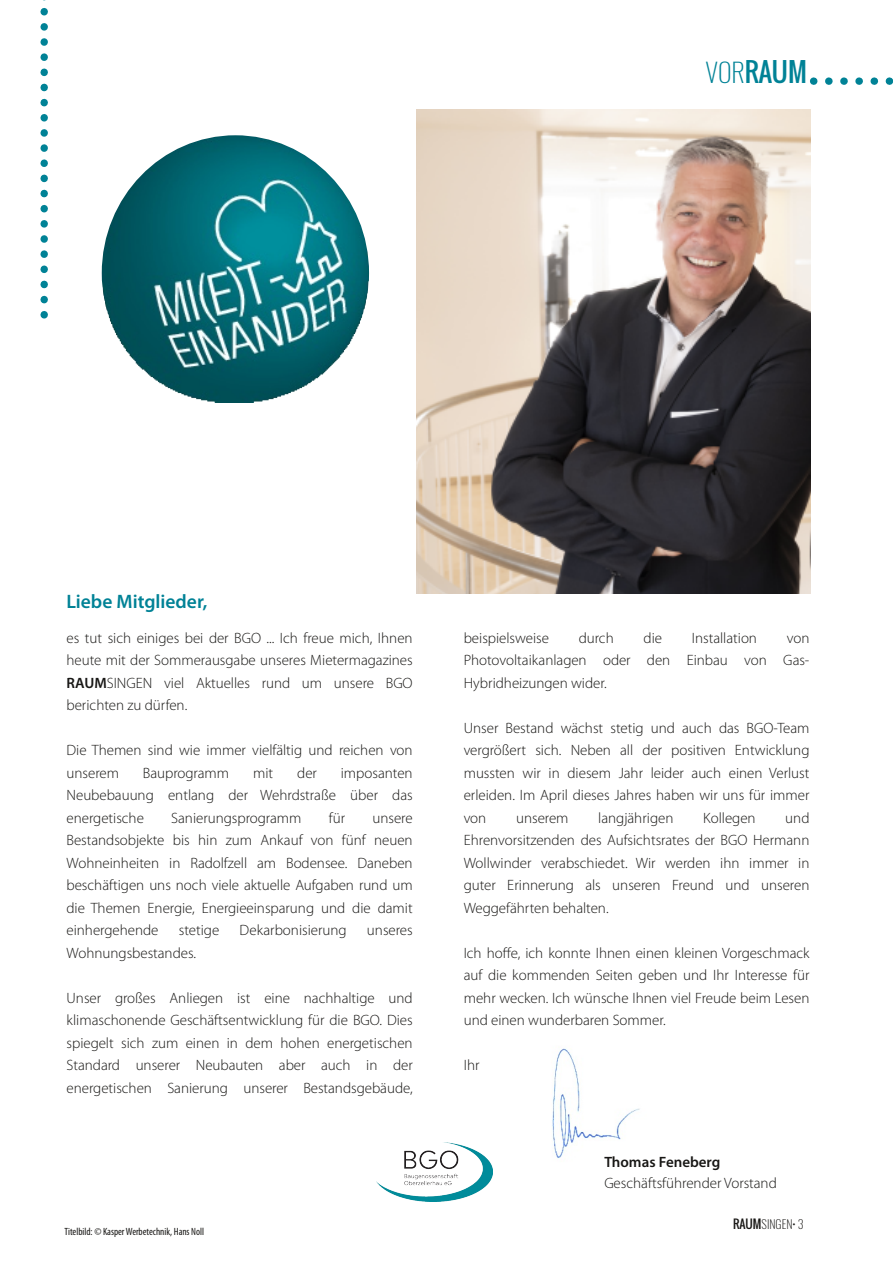
<style>
.page{position:relative;width:893px;height:1263px;background:#fff}
.page>*{position:absolute;margin:0;border:0;box-sizing:border-box;transform-origin:0 0}
.t1{font:26.25px "Oswald";color:#008296}
.t2{font:600 19.5px "Myriad Pro";color:#008296}
.t3{font:300 15px/22.5px "Myriad Pro";letter-spacing:-.005em;color:#181715;text-align:justify}
.t4{font:600 15px "Myriad Pro";color:#181715}
.t5{font:200 12px "Oswald";letter-spacing:-.005em;color:#181715}
.t6{font:condensed 10.5px "Myriad Pro";letter-spacing:-.005em;color:#181715}
.s1{font-weight:200}
.s2{font-weight:600}
.s3{font-weight:400}
</style>
<div class="page">
<svg style="left:40px;top:0;width:8px;height:315px"></svg>
<img style="left:417px;top:109px;width:394px;height:484px">
<img style="left:552px;top:1048px;width:88px;height:111px">
<img style="left:102px;top:135px;width:267px;height:268px">
<svg style="left:813px;top:77px;width:80px;height:8px"></svg>
<img style="left:376px;top:1142px;width:117px;height:59px">
<h1 class="t1" style="left:705px;top:52px;width:103px"><span class="s1">VOR</span>RAUM</h1>
<h2 class="t2" style="left:66px;top:593px;width:142px">Liebe Mitglieder,</h2>
<p class="t3" style="left:67px;top:628px;width:348px">es tut sich einiges bei der BGO ... Ich freue mich, Ihnen heute mit der Sommerausgabe unseres Mietermagazines <span class="s2">RAUM</span>SINGEN viel Aktuelles rund um unsere BGO berichten zu dürfen.</p>
<p class="t3" style="left:67px;top:740px;width:348px">Die Themen sind wie immer vielfältig und reichen von unserem</p>
<p class="t3" style="left:143px;top:763px;width:88px">Bauprogramm</p>
<p class="t3" style="left:253px;top:763px;width:22px">mit</p>
<p class="t3" style="left:297px;top:763px;width:21px">der</p>
<p class="t3" style="left:67px;top:763px;width:348px;text-indent:274px">imposanten Neubebauung entlang der Wehrdstraße über das energetische</p>
<p class="t3" style="left:171px;top:808px;width:132px">Sanierungsprogramm</p>
<p class="t3" style="left:329px;top:808px;width:18px">für</p>
<p class="t3" style="left:67px;top:808px;width:348px;text-indent:306px">unsere Bestandsobjekte bis hin zum Ankauf von fünf neuen Wohneinheiten in Radolfzell am Bodensee. Daneben beschäftigen uns noch viele aktuelle Aufgaben rund um die Themen Energie, Energieeinsparung und die damit einhergehende</p>
<p class="t3" style="left:179px;top:920px;width:42px">stetige</p>
<p class="t3" style="left:240px;top:920px;width:109px">Dekarbonisierung</p>
<p class="t3" style="left:367px;top:920px;width:47px">unseres</p>
<p class="t3" style="left:67px;top:943px;width:131px">Wohnungsbestandes.</p>
<p class="t3" style="left:67px;top:988px;width:348px">Unser großes Anliegen ist eine nachhaltige und klimaschonende Geschäftsentwicklung für die BGO. Dies spiegelt sich zum einen in dem hohen energetischen Standard unserer Neubauten aber auch in der energetischen Sanierung unserer Bestandsgebäude,</p>
<p class="t6" style="left:65px;top:1227px;width:141px">Titelbild: © KasperWerbetechnik, Hans Noll</p>
<p class="t3" style="left:464px;top:628px;width:87px">beispielsweise</p>
<p class="t3" style="left:579px;top:628px;width:37px">durch</p>
<p class="t3" style="left:644px;top:628px;width:20px">die</p>
<p class="t3" style="left:692px;top:628px;width:67px">Installation</p>
<p class="t3" style="left:464px;top:628px;width:347px;text-indent:323px">von Photovoltaikanlagen oder den Einbau von Gas-Hybridheizungen wider.</p>
<p class="t3" style="left:464px;top:718px;width:347px">Unser Bestand wächst stetig und auch das BGO-Team vergrößert sich. Neben all der positiven Entwicklung mussten wir in diesem Jahr leider auch einen Verlust erleiden. Im April dieses Jahres haben wir uns für immer von</p>
<p class="t3" style="left:464px;top:808px;width:347px;text-indent:322px">und Ehrenvorsitzenden des Aufsichtsrates der BGO Hermann Wollwinder verabschiedet. Wir werden ihn immer in guter Erinnerung als unseren Freund und unseren Weggefährten behalten.</p>
<p class="t3" style="left:464px;top:943px;width:347px">Ich hoffe, ich konnte Ihnen einen kleinen Vorgeschmack auf die kommenden Seiten geben und Ihr Interesse für mehr wecken. Ich wünsche Ihnen viel Freude beim Lesen und einen wunderbaren Sommer.</p>
<p class="t3" style="left:464px;top:1055px;width:17px">Ihr</p>
<p class="t3" style="left:516px;top:808px;width:54px">unserem</p>
<p class="t3" style="left:598px;top:808px;width:77px">langjährigen</p>
<p class="t3" style="left:703px;top:808px;width:54px">Kollegen</p>
<p class="t4" style="left:604px;top:1156px;width:118px">Thomas Feneberg</p>
<p class="t3" style="left:604px;top:1172px;width:174px">Geschäftsführender Vorstand</p>
<p class="t5" style="left:733px;top:1215px;width:72px"><span class="s3">RAUM</span>SINGEN• 3</p>
</div>
